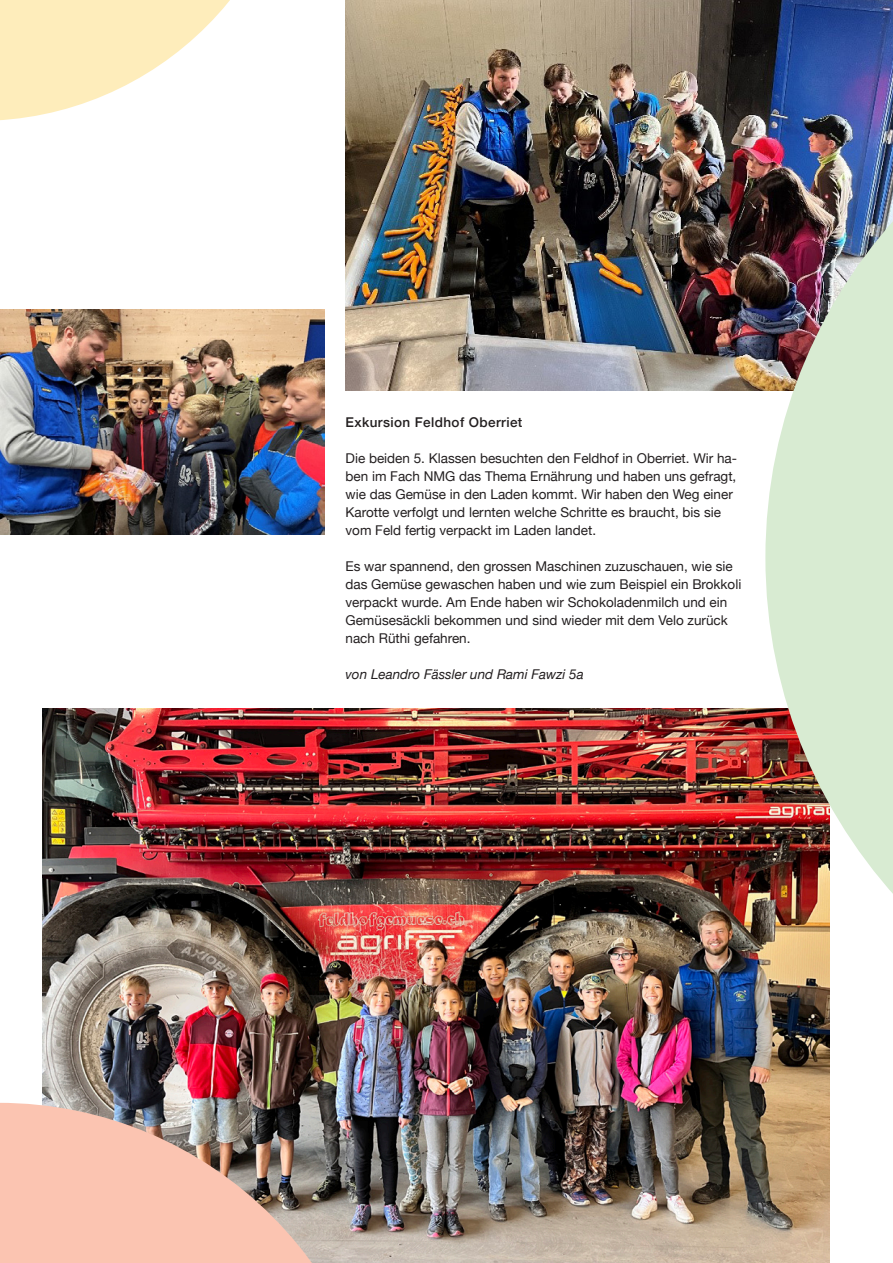
<style>
.page{position:relative;width:893px;height:1263px;background:#fff}
.page>*{position:absolute;margin:0;border:0;box-sizing:border-box;transform-origin:0 0}
.t1{font:13.5px/18px "Helvetica Neue";color:#231f20}
.t2{font:italic 13.5px "Helvetica Neue";color:#231f20}
.t3{font:500 13.5px "Helvetica Neue";letter-spacing:.03em;color:#231f20}
</style>
<div class="page">
<svg style="left:0;top:0;width:230px;height:120px"></svg>
<img style="left:0;top:309px;width:324px;height:226px">
<img style="left:43px;top:708px;width:786px;height:555px">
<img style="left:345px;top:0;width:548px;height:391px">
<img style="left:765px;top:50px;width:128px;height:1015px">
<img style="left:0;top:1103px;width:385px;height:160px">
<p class="t3" style="left:345px;top:411px;width:178px">Exkursion Feldhof Oberriet</p>
<p class="t1" style="left:345px;top:450px;width:393px">Die beiden 5. Klassen besuchten den Feldhof in Oberriet. Wir ha&shy;ben im Fach NMG das Thema Ernährung und haben uns gefragt, wie das Gemüse in den Laden kommt. Wir haben den Weg einer Karotte verfolgt und lernten welche Schritte es braucht, bis sie vom Feld fertig verpackt im Laden landet.</p>
<p class="t1" style="left:345px;top:558px;width:397px">Es war spannend, den grossen Maschinen zuzuschauen, wie sie das Gemüse gewaschen haben und wie zum Beispiel ein Brokkoli verpackt wurde. Am Ende haben wir Schokoladenmilch und ein Gemüsesäckli bekommen und sind wieder mit dem Velo zurück nach Rüthi gefahren.</p>
<p class="t2" style="left:345px;top:664px;width:240px">von Leandro Fässler und Rami Fawzi 5a</p>
</div>
